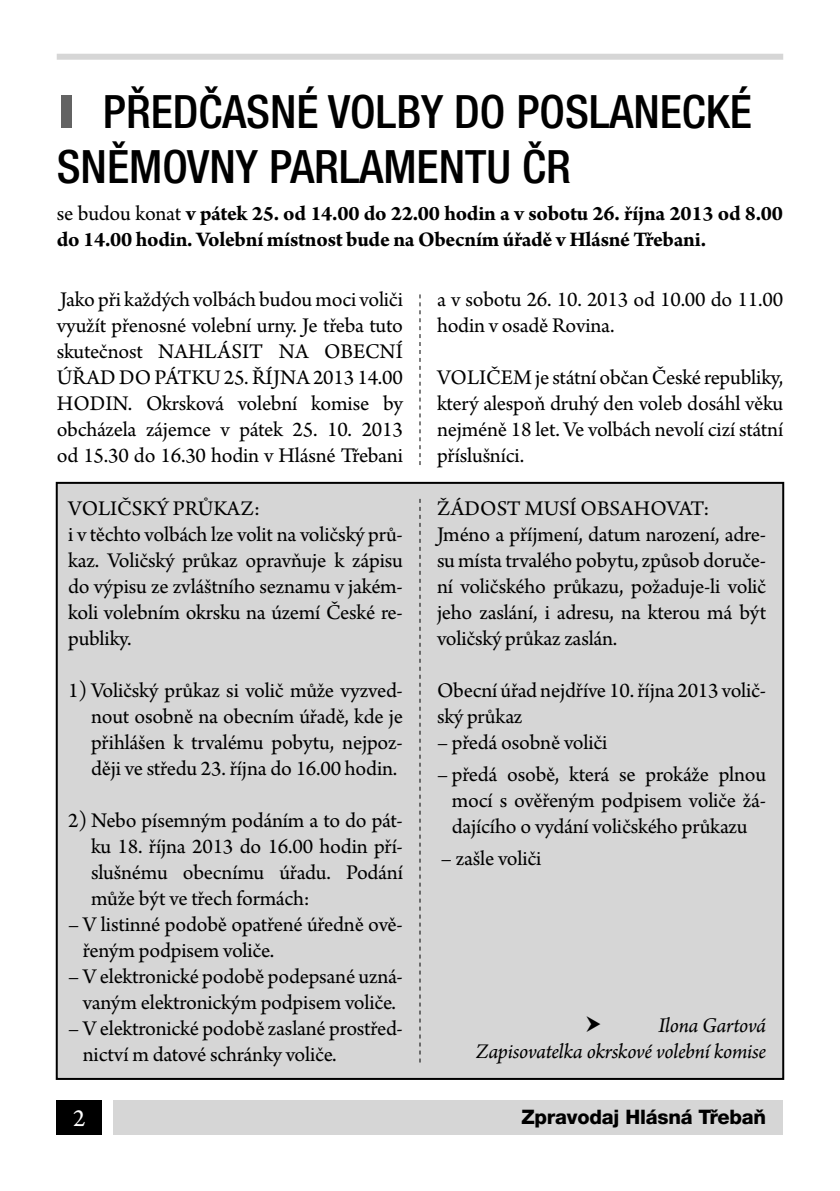
<style>
.page{position:relative;width:840px;height:1191px;background:#fff}
.page>*{position:absolute;margin:0;border:0;box-sizing:border-box;transform-origin:0 0}
.t1{font:500 condensed 46px/55.2px "Helvetica Neue LT Pro";color:#000}
.t2{font:26px "Arno Pro";color:#fff}
.t3{font:22px/26px "Arno Pro";letter-spacing:-.01em;color:#000}
.t4{font:700 22px/26px "Arno Pro";letter-spacing:-.01em;color:#000}
.t5{font:italic 22px/26px "Arno Pro";letter-spacing:-.015em;color:#000;text-align:right}
.t6{font:800 20px "Helvetica Neue LT Pro";letter-spacing:-.01em;color:#000}
.s1{color:#636363}
.s2{font-weight:400}
</style>
<div class="page">
<div style="left:113px;top:1100px;width:669px;height:34px;background:#d6d6d6"></div>
<div style="left:57px;top:483px;width:725px;height:596px;background:#d6d6d6"></div>
<div style="left:57px;top:54px;width:725px;height:6px;background:#d6d6d6"></div>
<div style="left:57px;top:1100px;width:45px;height:34px;background:#000"></div>
<svg style="left:419px;top:294px;width:1px;height:171px"></svg>
<svg style="left:419px;top:499px;width:1px;height:563px"></svg>
<h1 class="t1" style="left:57px;top:83px;width:696px"><span class="s1">I</span> PŘEDČASNÉ VOLBY DO POSLANECKÉ<br>SNĚMOVNY PARLAMENTU ČR</h1>
<p class="t4" style="left:57px;top:202px;width:727px"><span class="s2">se budou konat</span> v pátek 25. od 14.00 do 22.00 hodin a v sobotu 26. října 2013 od 8.00 do 14.00 hodin. Volební místnost bude na Obecním úřadě v Hlásné Třebani.</p>
<p class="t3" style="left:57px;top:287px;width:347px;text-align:justify">Jako při každých volbách budou moci voliči využít přenosné volební urny. Je třeba tuto skutečnost nahlásit na obecní úřad do pátku 25. října 2013 14.00 hodin. Okrsková volební komise by obcházela zájemce v pátek 25. 10. 2013 od 15.30 do 16.30 hodin v Hlásné Třebani</p>
<p class="t3" style="left:437px;top:287px;width:347px">a v sobotu 26. 10. 2013 od 10.00 do 11.00 hodin v osadě Rovina.</p>
<p class="t3" style="left:437px;top:365px;width:347px;text-align:justify">Voličem je státní občan České republiky, který alespoň druhý den voleb dosáhl věku nejméně 18 let. Ve volbách nevolí cizí státní příslušníci.</p>
<p class="t3" style="left:68px;top:496px;width:336px">Voličský průkaz:<br>i v těchto volbách lze volit na voličský prů&shy;kaz. Voličský průkaz opravňuje k zápisu do výpisu ze zvláštního seznamu v jakém&shy;koli volebním okrsku na území České re&shy;publiky.</p>
<p class="t3" style="left:91px;top:678px;width:313px;text-align:justify;text-indent:-23px">1) Voličský průkaz si volič může vyzved&shy;nout osobně na obecním úřadě, kde je přihlášen k trvalému pobytu, nejpoz&shy;ději ve středu 23. října do 16.00 hodin.</p>
<p class="t3" style="left:91px;top:808px;width:313px;text-align:justify;text-indent:-23px">2) Nebo písemným podáním a to do pát&shy;ku 18. října 2013 do 16.00 hodin pří&shy;slušnému obecnímu úřadu. Podání může být ve třech formách:</p>
<p class="t3" style="left:83px;top:912px;width:321px;text-indent:-15px">– V listinné podobě opatřené úředně ově&shy;řeným podpisem voliče.</p>
<p class="t3" style="left:68px;top:964px;width:336px;text-align:center">– V elektronické podobě podepsané uzná&shy;vaným elektronickým podpisem voliče.</p>
<p class="t3" style="left:83px;top:1016px;width:321px;text-indent:-15px">– V elektronické podobě zaslané prostřed&shy;nictví m datové schránky voliče.</p>
<p class="t3" style="left:437px;top:496px;width:330px">Žádost musí obsahovat:<br>Jméno a příjmení, datum narození, adre&shy;su místa trvalého pobytu, způsob doruče&shy;ní voličského průkazu, požaduje-li volič jeho zaslání, i adresu, na kterou má být voličský průkaz zaslán.</p>
<p class="t3" style="left:437px;top:678px;width:330px">Obecní úřad nejdříve 10. října 2013 volič&shy;ský průkaz</p>
<p class="t3" style="left:437px;top:730px;width:172px">– předá osobně voliči</p>
<p class="t3" style="left:451px;top:762px;width:316px;text-align:justify;text-indent:-15px">– předá osobě, která se prokáže plnou mocí s ověřeným podpisem voliče žá&shy;dajícího o vydání voličského průkazu</p>
<p class="t3" style="left:440px;top:846px;width:102px">– zašle voliči</p>
<p class="t5" style="left:475px;top:1013px;width:292px">Ilona Gartová<br>Zapisovatelka okrskové volební komise</p>
<p class="t2" style="left:73px;top:1103px;width:14px">2</p>
<p class="t6" style="left:521px;top:1105px;width:246px">Zpravodaj Hlásná Třebaň</p>
</div>
